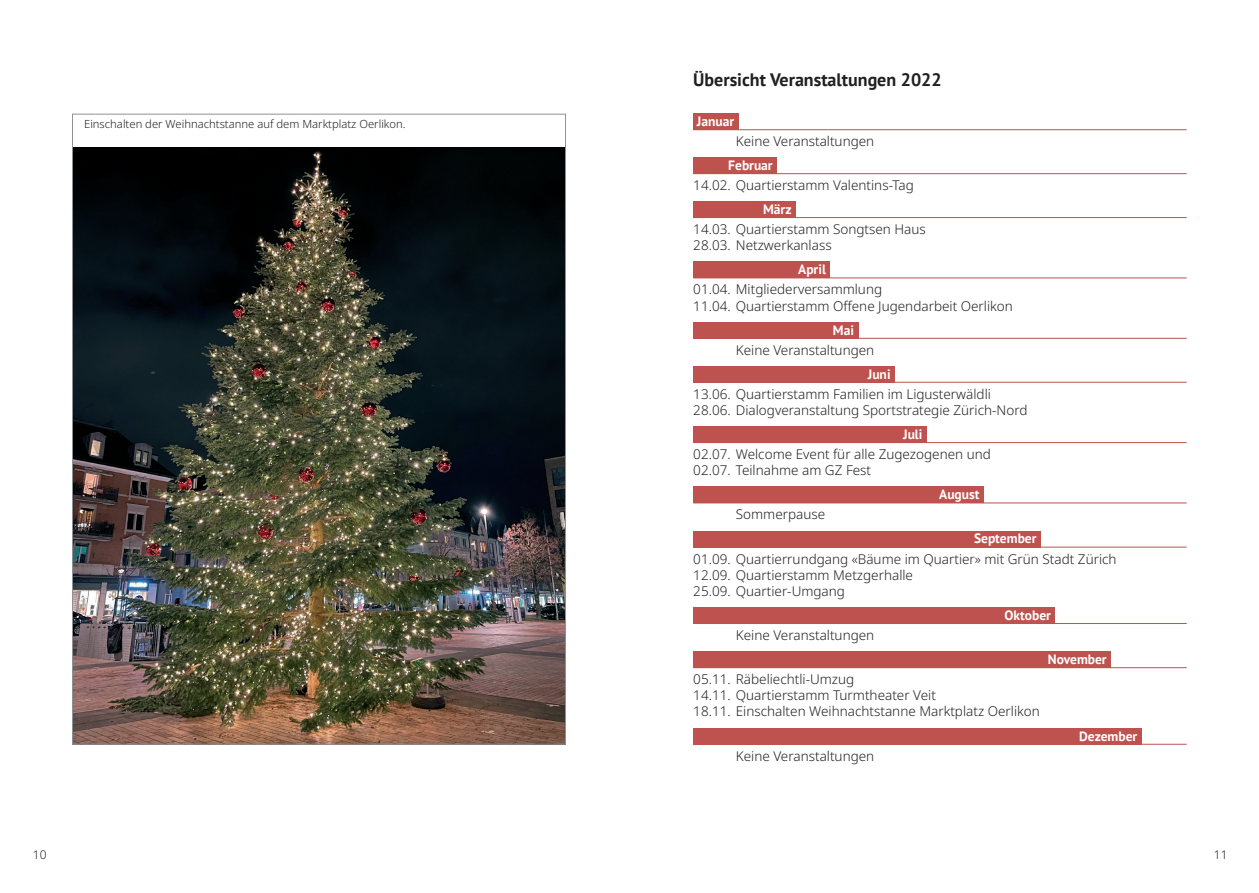
<style>
.page{position:relative;width:1259px;height:893px;background:#fff}
.page>*{position:absolute;margin:0;border:0;box-sizing:border-box;transform-origin:0 0}
.t1{font:700 18px "PT Sans";color:#231f20}
.t2{font:300 13.5px/16.2px "Noto Sans";color:#231f20}
.t3{font:700 13.5px "PT Sans";color:#fff}
.t4{font:300 12px "Noto Sans";color:#231f20}
.t5{font:300 11.25px "Noto Sans";color:#231f20}
</style>
<div class="page">
<hr style="left:693px;top:129px;width:493px;height:1px;background:#bd524f">
<div style="left:693px;top:114px;width:45px;height:16px;background:#bd524f"></div>
<hr style="left:693px;top:173px;width:493px;height:1px;background:#bd524f">
<div style="left:693px;top:158px;width:84px;height:16px;background:#bd524f"></div>
<hr style="left:693px;top:217px;width:493px;height:1px;background:#bd524f">
<div style="left:693px;top:202px;width:102px;height:16px;background:#bd524f"></div>
<hr style="left:693px;top:278px;width:493px;height:1px;background:#bd524f">
<div style="left:693px;top:262px;width:137px;height:16px;background:#bd524f"></div>
<hr style="left:693px;top:338px;width:493px;height:1px;background:#bd524f">
<div style="left:693px;top:322px;width:165px;height:16px;background:#bd524f"></div>
<hr style="left:693px;top:382px;width:493px;height:1px;background:#bd524f">
<div style="left:693px;top:366px;width:202px;height:16px;background:#bd524f"></div>
<hr style="left:693px;top:442px;width:493px;height:1px;background:#bd524f">
<div style="left:693px;top:426px;width:234px;height:16px;background:#bd524f"></div>
<hr style="left:693px;top:503px;width:493px;height:1px;background:#bd524f">
<div style="left:693px;top:487px;width:290px;height:16px;background:#bd524f"></div>
<hr style="left:693px;top:547px;width:493px;height:1px;background:#bd524f">
<div style="left:693px;top:531px;width:347px;height:16px;background:#bd524f"></div>
<hr style="left:693px;top:623px;width:493px;height:1px;background:#bd524f">
<div style="left:693px;top:608px;width:362px;height:16px;background:#bd524f"></div>
<hr style="left:693px;top:667px;width:493px;height:1px;background:#bd524f">
<div style="left:693px;top:652px;width:418px;height:16px;background:#bd524f"></div>
<hr style="left:693px;top:744px;width:493px;height:1px;background:#bd524f">
<div style="left:693px;top:728px;width:448px;height:16px;background:#bd524f"></div>
<img style="left:74px;top:148px;width:490px;height:594px">
<p class="t5" style="left:84px;top:116px;width:323px">Einschalten der Weihnachtstanne auf dem Marktplatz Oerlikon.</p>
<h1 class="t1" style="left:693px;top:67px;width:250px">Übersicht Veranstaltungen 2022</h1>
<p class="t3" style="left:697px;top:113px;width:39px">Januar</p>
<p class="t2" style="left:736px;top:133px;width:140px">Keine Veranstaltungen</p>
<p class="t3" style="left:728px;top:156px;width:46px">Februar</p>
<p class="t2" style="left:693px;top:177px;width:222px">14.02. Quartierstamm Valentins-Tag</p>
<p class="t3" style="left:763px;top:200px;width:30px">März</p>
<p class="t2" style="left:693px;top:221px;width:234px">14.03. Quartierstamm Songtsen Haus<br>28.03. Netzwerkanlass</p>
<p class="t3" style="left:798px;top:261px;width:29px">April</p>
<p class="t2" style="left:693px;top:282px;width:321px">01.04. Mitgliederversammlung<br>11.04. Quartierstamm Offene Jugendarbeit Oerlikon</p>
<p class="t3" style="left:833px;top:321px;width:23px">Mai</p>
<p class="t2" style="left:736px;top:342px;width:140px">Keine Veranstaltungen</p>
<p class="t3" style="left:868px;top:365px;width:24px">Juni</p>
<p class="t2" style="left:693px;top:386px;width:336px">13.06. Quartierstamm Familien im Ligusterwäldli<br>28.06. Dialogveranstaltung Sportstrategie Zürich-Nord</p>
<p class="t3" style="left:903px;top:425px;width:21px">Juli</p>
<p class="t2" style="left:693px;top:446px;width:299px">02.07. Welcome Event für alle Zugezogenen und<br>02.07. Teilnahme am GZ Fest</p>
<p class="t3" style="left:939px;top:486px;width:42px">August</p>
<p class="t2" style="left:736px;top:507px;width:91px">Sommerpause</p>
<p class="t3" style="left:974px;top:530px;width:64px">September</p>
<p class="t2" style="left:693px;top:551px;width:425px">01.09. Quartierrundgang «Bäume im Quartier» mit Grün Stadt Zürich<br>12.09. Quartierstamm Metzgerhalle<br>25.09. Quartier-Umgang</p>
<p class="t3" style="left:1004px;top:606px;width:48px">Oktober</p>
<p class="t2" style="left:736px;top:627px;width:140px">Keine Veranstaltungen</p>
<p class="t3" style="left:1048px;top:650px;width:60px">November</p>
<p class="t2" style="left:693px;top:671px;width:348px">05.11. Räbeliechtli-Umzug<br>14.11. Quartierstamm Turmtheater Veit<br>18.11. Einschalten Weihnachtstanne Marktplatz Oerlikon</p>
<p class="t3" style="left:1079px;top:727px;width:60px">Dezember</p>
<p class="t2" style="left:736px;top:748px;width:140px">Keine Veranstaltungen</p>
<p class="t4" style="left:33px;top:846px;width:15px">10</p>
<p class="t4" style="left:1213px;top:846px;width:15px">11</p>
</div>
